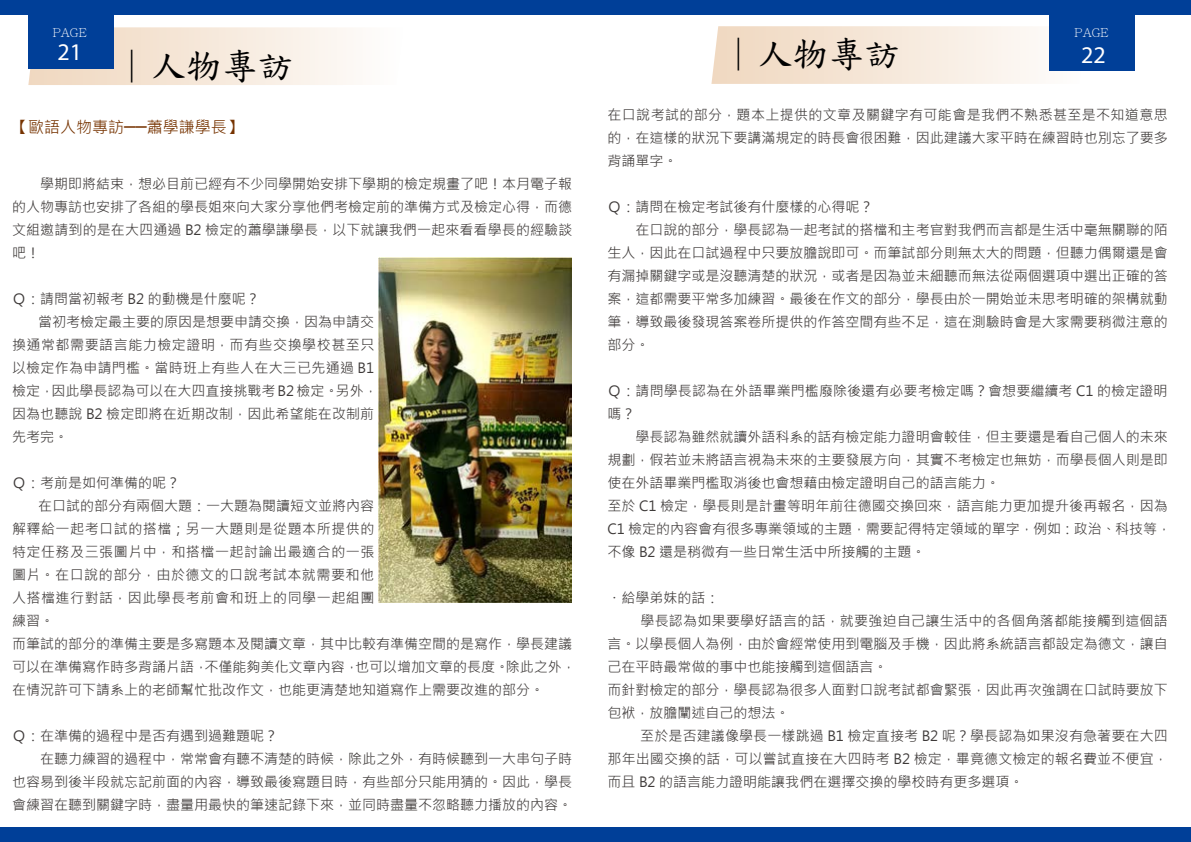
<style>
.page{position:relative;width:1191px;height:842px;background:#fff}
.page>*{position:absolute;margin:0;border:0;box-sizing:border-box;transform-origin:0 0}
.t1{font:36px "DF Kai Shu SB Estd BF";color:#000}
.t2{font:24px "Myriad Pro";color:#fff}
.t3{font:16px "Microsoft Jheng Hei";color:#763300}
.t4{font:14px/23px "Microsoft Jheng Hei";color:#3e3a39;text-align:justify}
.t5{font:14px "Microsoft Jheng Hei";letter-spacing:.04em;color:#3e3a39}
.t6{font:14px "Microsoft Jheng Hei";letter-spacing:.02em;color:#3e3a39}
.t7{font:300 12px "Adobe Ming Std";color:#fff}
</style>
<div class="page">
<div style="left:0;top:0;width:624px;height:14px;background:#003f98"></div>
<svg style="left:28px;top:27px;width:325px;height:58px;background:#f4e8dc"></svg>
<div style="left:28px;top:12px;width:85px;height:57px;background:#003f98"></div>
<div style="left:0;top:828px;width:624px;height:14px;background:#003f98"></div>
<div style="left:587px;top:0;width:604px;height:14px;background:#003f98"></div>
<svg style="left:711px;top:26px;width:376px;height:58px"></svg>
<div style="left:1049px;top:14px;width:85px;height:56px;background:#003f98"></div>
<div style="left:587px;top:828px;width:604px;height:14px;background:#003f98"></div>
<img style="left:378px;top:258px;width:193px;height:344px">
<p class="t7" style="left:53px;top:26px;width:36px">PAGE</p>
<p class="t7" style="left:56px;top:26px;width:36px">PAGE</p>
<h2 class="t2" style="left:58px;top:37px;width:26px">21</h2>
<h1 class="t1" style="left:123px;top:48px;width:190px">| 人物專訪</h1>
<p class="t3" style="left:12px;top:117px;width:232px">【歐語人物專訪──蕭學謙學長】</p>
<p class="t4" style="left:12px;top:173px;width:562px;text-indent:28px">學期即將結束，想必目前已經有不少同學開始安排下學期的檢定規畫了吧！本月電子報的人物專訪也安排了各組的學長姐來向大家分享他們考檢定前的準備方式及檢定心得，而德文組邀請到的是在大四通過 B2 檢定的蕭學謙學長，以下就讓我們一起來看看學長的經驗談吧！</p>
<p class="t4" style="left:12px;top:288px;width:249px">Ｑ：請問當初報考 B2 的動機是什麼呢？</p>
<p class="t4" style="left:38px;top:311px;width:338px">當初考檢定最主要的原因是想要申請交換，因為申請交</p>
<p class="t5" style="left:12px;top:336px;width:364px">換通常都需要語言能力檢定證明，而有些交換學校甚至只</p>
<p class="t6" style="left:12px;top:359px;width:364px">以檢定作為申請門檻。當時班上有些人在大三已先通過 B1</p>
<p class="t4" style="left:12px;top:380px;width:367px">檢定，因此學長認為可以在大四直接挑戰考 B2 檢定。另外，</p>
<p class="t4" style="left:12px;top:403px;width:364px">因為也聽說 B2 檢定即將在近期改制，因此希望能在改制前</p>
<p class="t4" style="left:12px;top:426px;width:58px">先考完。</p>
<p class="t4" style="left:12px;top:472px;width:169px">Ｑ：考前是如何準備的呢？</p>
<p class="t4" style="left:38px;top:495px;width:338px">在口試的部分有兩個大題：一大題為閱讀短文並將內容</p>
<p class="t5" style="left:12px;top:520px;width:364px">解釋給一起考口試的搭檔；另一大題則是從題本所提供的</p>
<p class="t5" style="left:12px;top:543px;width:364px">特定任務及三張圖片中，和搭檔一起討論出最適合的一張</p>
<p class="t5" style="left:12px;top:566px;width:364px">圖片。在口說的部分，由於德文的口說考試本就需要和他</p>
<p class="t5" style="left:12px;top:589px;width:364px">人搭檔進行對話，因此學長考前會和班上的同學一起組團</p>
<p class="t4" style="left:12px;top:610px;width:43px">練習。</p>
<p class="t4" style="left:12px;top:633px;width:561px">而筆試的部分的準備主要是多寫題本及閱讀文章，其中比較有準備空間的是寫作，學長建議</p>
<p class="t4" style="left:12px;top:656px;width:565px">可以在準備寫作時多背誦片語，不僅能夠美化文章內容，也可以增加文章的長度。除此之外，</p>
<p class="t4" style="left:12px;top:679px;width:533px">在情況許可下請系上的老師幫忙批改作文，也能更清楚地知道寫作上需要改進的部分。</p>
<p class="t4" style="left:12px;top:725px;width:268px">Ｑ：在準備的過程中是否有遇到過難題呢？</p>
<p class="t4" style="left:40px;top:748px;width:533px">在聽力練習的過程中，常常會有聽不清楚的時候，除此之外，有時候聽到一大串句子時</p>
<p class="t4" style="left:12px;top:771px;width:561px">也容易到後半段就忘記前面的內容，導致最後寫題目時，有些部分只能用猜的。因此，學長</p>
<p class="t4" style="left:12px;top:794px;width:561px">會練習在聽到關鍵字時，盡量用最快的筆速記錄下來，並同時盡量不忽略聽力播放的內容。</p>
<p class="t7" style="left:1074px;top:26px;width:36px">PAGE</p>
<h1 class="t1" style="left:729px;top:37px;width:190px">| 人物專訪</h1>
<h2 class="t2" style="left:1081px;top:40px;width:26px">22</h2>
<p class="t4" style="left:607px;top:104px;width:561px">在口說考試的部分，題本上提供的文章及關鍵字有可能會是我們不熟悉甚至是不知道意思的，在這樣的狀況下要講滿規定的時長會很困難，因此建議大家平時在練習時也別忘了要多背誦單字。</p>
<p class="t4" style="left:607px;top:196px;width:267px">Ｑ：請問在檢定考試後有什麼樣的心得呢？</p>
<p class="t4" style="left:635px;top:219px;width:533px">在口說的部分，學長認為一起考試的搭檔和主考官對我們而言都是生活中毫無關聯的陌</p>
<p class="t4" style="left:607px;top:242px;width:561px">生人，因此在口試過程中只要放膽說即可。而筆試部分則無太大的問題，但聽力偶爾還是會</p>
<p class="t4" style="left:607px;top:265px;width:561px">有漏掉關鍵字或是沒聽清楚的狀況，或者是因為並未細聽而無法從兩個選項中選出正確的答</p>
<p class="t4" style="left:607px;top:288px;width:561px">案，這都需要平常多加練習。最後在作文的部分，學長由於一開始並未思考明確的架構就動</p>
<p class="t4" style="left:607px;top:311px;width:561px">筆，導致最後發現答案卷所提供的作答空間有些不足，這在測驗時會是大家需要稍微注意的</p>
<p class="t4" style="left:607px;top:334px;width:43px">部分。</p>
<p class="t4" style="left:607px;top:380px;width:561px">Ｑ：請問學長認為在外語畢業門檻廢除後還有必要考檢定嗎？會想要繼續考 C1 的檢定證明嗎？</p>
<p class="t4" style="left:607px;top:426px;width:565px;text-align:left;text-indent:28px">學長認為雖然就讀外語科系的話有檢定能力證明會較佳，但主要還是看自己個人的未來規劃，假若並未將語言視為未來的主要發展方向，其實不考檢定也無妨，而學長個人則是即使在外語畢業門檻取消後也會想藉由檢定證明自己的語言能力。<br>至於 C1 檢定，學長則是計畫等明年前往德國交換回來，語言能力更加提升後再報名，因為C1 檢定的內容會有很多專業領域的主題，需要記得特定領域的單字，例如：政治、科技等，不像 B2 還是稍微有一些日常生活中所接觸的主題。</p>
<p class="t4" style="left:607px;top:587px;width:113px">・給學弟妹的話：</p>
<p class="t6" style="left:640px;top:612px;width:529px">學長認為如果要學好語言的話，就要強迫自己讓生活中的各個角落都能接觸到這個語</p>
<p class="t4" style="left:607px;top:633px;width:561px">言。以學長個人為例，由於會經常使用到電腦及手機，因此將系統語言都設定為德文，讓自</p>
<p class="t4" style="left:607px;top:656px;width:281px">己在平時最常做的事中也能接觸到這個語言。</p>
<p class="t4" style="left:607px;top:679px;width:561px">而針對檢定的部分，學長認為很多人面對口說考試都會緊張，因此再次強調在口試時要放下</p>
<p class="t4" style="left:607px;top:702px;width:183px">包袱，放膽闡述自己的想法。</p>
<p class="t4" style="left:640px;top:725px;width:529px">至於是否建議像學長一樣跳過 B1 檢定直接考 B2 呢？學長認為如果沒有急著要在大四</p>
<p class="t4" style="left:607px;top:748px;width:561px">那年出國交換的話，可以嘗試直接在大四時考 B2 檢定，畢竟德文檢定的報名費並不便宜，</p>
<p class="t4" style="left:607px;top:771px;width:417px">而且 B2 的語言能力證明能讓我們在選擇交換的學校時有更多選項。</p>
</div>
